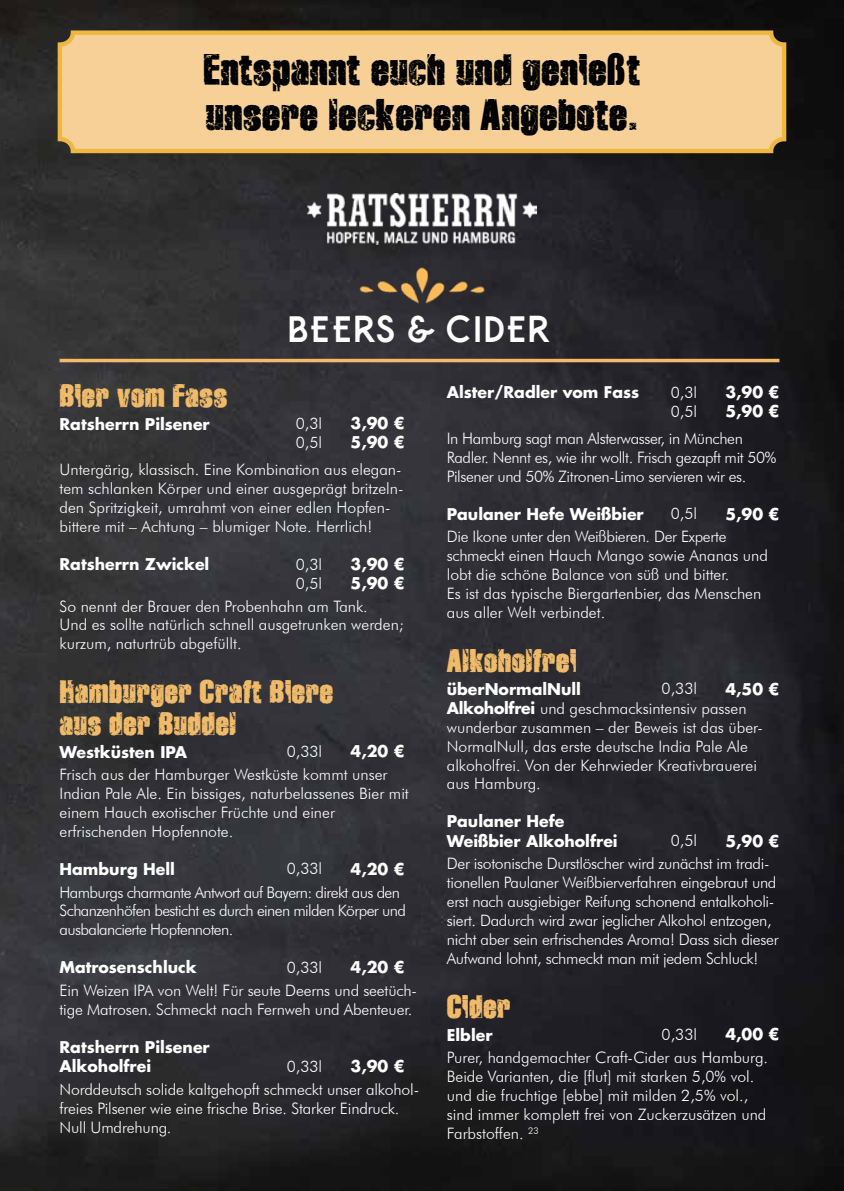
<style>
.page{position:relative;width:844px;height:1191px;background:#fff}
.page>*{position:absolute;margin:0;border:0;box-sizing:border-box;transform-origin:0 0}
.t1{font:43.75px/45.5px "Disintegration";color:#000}
.t2{font:700 35px "Belgrad";letter-spacing:-.015em;color:#fff}
.t3{font:32.38px/31.5px "Disintegration";color:#f0bb6a}
.t4{font:300 15.75px/18.9px "Futura BT";color:#fff}
.t5{font:300 15.75px/18.9px "Futura BT";letter-spacing:-.02em;color:#fff}
.t6{font:700 15.75px/18.9px "Futura";color:#fff}
.t7{font:300 15.75px/18.9px "Futura BT";letter-spacing:-.025em;color:#fff}
.t8{font:300 15.75px/18.9px "Futura BT";letter-spacing:-.04em;color:#fff}
.s1{font-family:"Futura";font-weight:700}
</style>
<div class="page">
<img style="left:0;top:0;width:843px;height:1191px">
<img style="left:351px;top:264px;width:141px;height:43px">
<hr style="left:60px;top:359px;width:719px;height:3px;background:#f0bb6a">
<img style="left:307px;top:193px;width:229px;height:52px">
<svg style="left:55px;top:28px;width:733px;height:127px;background:#ebc589"></svg>
<h1 class="t1" style="left:203px;top:45px;width:438px">Entspannt euch und genießt unsere leckeren Angebote.</h1>
<h2 class="t2" style="left:290px;top:311px;width:266px">BEERS &amp; CIDER</h2>
<h3 class="t3" style="left:60px;top:379px;width:169px">Bier vom Fass</h3>
<p class="t6" style="left:60px;top:414px;width:152px">Ratsherrn Pilsener</p>
<p class="t4" style="left:60px;top:460px;width:345px">Untergärig, klassisch. Eine Kombination aus elegan&shy;tem schlanken Körper und einer ausgeprägt britzeln&shy;den Spritzigkeit, umrahmt von einer edlen Hopfen&shy;bittere mit – Achtung – blumiger Note. Herrlich!</p>
<p class="t6" style="left:60px;top:554px;width:151px">Ratsherrn Zwickel</p>
<p class="t4" style="left:60px;top:596px;width:345px">So nennt der Brauer den Probenhahn am Tank.<br>Und es sollte natürlich schnell ausgetrunken werden; kurzum, naturtrüb abgefüllt.</p>
<h3 class="t3" style="left:60px;top:675px;width:275px">Hamburger Craft Biere aus der Buddel</h3>
<p class="t6" style="left:60px;top:742px;width:129px">Westküsten IPA</p>
<p class="t4" style="left:60px;top:765px;width:351px">Frisch aus der Hamburger Westküste kommt unser Indian Pale Ale. Ein bissiges, naturbelassenes Bier mit einem Hauch exotischer Früchte und einer erfrischenden Hopfennote.</p>
<p class="t6" style="left:60px;top:859px;width:117px">Hamburg Hell</p>
<p class="t8" style="left:60px;top:882px;width:348px">Hamburgs charmante Antwort auf Bayern: direkt aus den<br>Schanzenhöfen besticht es durch einen milden Körper und ausbalancierte Hopfennoten.</p>
<p class="t6" style="left:60px;top:957px;width:138px">Matrosenschluck</p>
<p class="t4" style="left:60px;top:980px;width:359px">Ein Weizen IPA von Welt! Für seute Deerns und seetüch&shy;tige Matrosen. Schmeckt nach Fernweh und Abenteuer.</p>
<p class="t6" style="left:60px;top:1037px;width:152px">Ratsherrn Pilsener<br>Alkoholfrei</p>
<p class="t4" style="left:60px;top:1079px;width:361px">Norddeutsch solide kaltgehopft schmeckt unser alkohol&shy;freies Pilsener wie eine frische Brise. Starker Eindruck.<br>Null Umdrehung.</p>
<p class="t4" style="left:296px;top:413px;width:28px">0,3l<br>0,5l</p>
<p class="t6" style="left:350px;top:414px;width:56px">3,90 €<br>5,90 €</p>
<p class="t4" style="left:296px;top:554px;width:28px">0,3l<br>0,5l</p>
<p class="t6" style="left:350px;top:554px;width:56px">3,90 €<br>5,90 €</p>
<p class="t4" style="left:287px;top:741px;width:37px">0,33l</p>
<p class="t6" style="left:350px;top:741px;width:56px">4,20 €</p>
<p class="t4" style="left:287px;top:859px;width:37px">0,33l</p>
<p class="t6" style="left:350px;top:859px;width:56px">4,20 €</p>
<p class="t4" style="left:287px;top:957px;width:37px">0,33l</p>
<p class="t6" style="left:350px;top:957px;width:56px">4,20 €</p>
<p class="t4" style="left:287px;top:1056px;width:37px">0,33l</p>
<p class="t6" style="left:350px;top:1056px;width:56px">3,90 €</p>
<p class="t6" style="left:446px;top:383px;width:194px">Alster/Radler vom Fass</p>
<p class="t7" style="left:446px;top:429px;width:331px">In Hamburg sagt man Alsterwasser, in München<br>Radler. Nennt es, wie ihr wollt. Frisch gezapft mit 50%<br>Pilsener und 50% Zitronen-Limo servieren wir es.</p>
<p class="t6" style="left:446px;top:504px;width:198px">Paulaner Hefe Weißbier</p>
<p class="t4" style="left:446px;top:527px;width:322px">Die Ikone unter den Weißbieren. Der Experte schmeckt einen Hauch Mango sowie Ananas und lobt die schöne Balance von süß und bitter.<br>Es ist das typische Biergartenbier, das Menschen aus aller Welt verbindet.</p>
<h3 class="t3" style="left:446px;top:644px;width:131px">Alkoholfrei</h3>
<p class="t6" style="left:446px;top:679px;width:136px">überNormalNull</p>
<p class="t4" style="left:446px;top:698px;width:318px"><span class="s1">Alkoholfrei</span> und geschmacksintensiv passen wunderbar zusammen – der Beweis ist das über-NormalNull, das erste deutsche India Pale Ale alkoholfrei. Von der Kehrwieder Kreativbrauerei aus Hamburg.</p>
<p class="t6" style="left:446px;top:811px;width:172px">Paulaner Hefe<br>Weißbier Alkoholfrei</p>
<p class="t5" style="left:446px;top:854px;width:333px">Der isotonische Durstlöscher wird zunächst im tradi&shy;tionellen Paulaner Weißbierverfahren eingebraut und erst nach ausgiebiger Reifung schonend entalkoholi&shy;siert. Dadurch wird zwar jeglicher Alkohol entzogen, nicht aber sein erfrischendes Aroma! Dass sich dieser Aufwand lohnt, schmeckt man mit jedem Schluck!</p>
<h3 class="t3" style="left:446px;top:989px;width:65px">Cider</h3>
<p class="t6" style="left:446px;top:1025px;width:47px">Elbler</p>
<p class="t4" style="left:446px;top:1048px;width:322px">Purer, handgemachter Craft-Cider aus Hamburg.<br>Beide Varianten, die [flut] mit starken 5,0% vol. und die fruchtige [ebbe] mit milden 2,5% vol., sind immer komplett frei von Zuckerzusätzen und Farbstoffen. <sup>23</sup></p>
<p class="t4" style="left:670px;top:382px;width:28px">0,3l<br>0,5l</p>
<p class="t6" style="left:725px;top:383px;width:56px">3,90 €<br>5,90 €</p>
<p class="t4" style="left:670px;top:504px;width:28px">0,5l</p>
<p class="t6" style="left:725px;top:504px;width:56px">5,90 €</p>
<p class="t4" style="left:661px;top:679px;width:37px">0,33l</p>
<p class="t6" style="left:725px;top:679px;width:56px">4,50 €</p>
<p class="t4" style="left:670px;top:831px;width:28px">0,5l</p>
<p class="t6" style="left:725px;top:831px;width:56px">5,90 €</p>
<p class="t4" style="left:661px;top:1024px;width:37px">0,33l</p>
<p class="t6" style="left:725px;top:1024px;width:56px">4,00 €</p>
</div>
